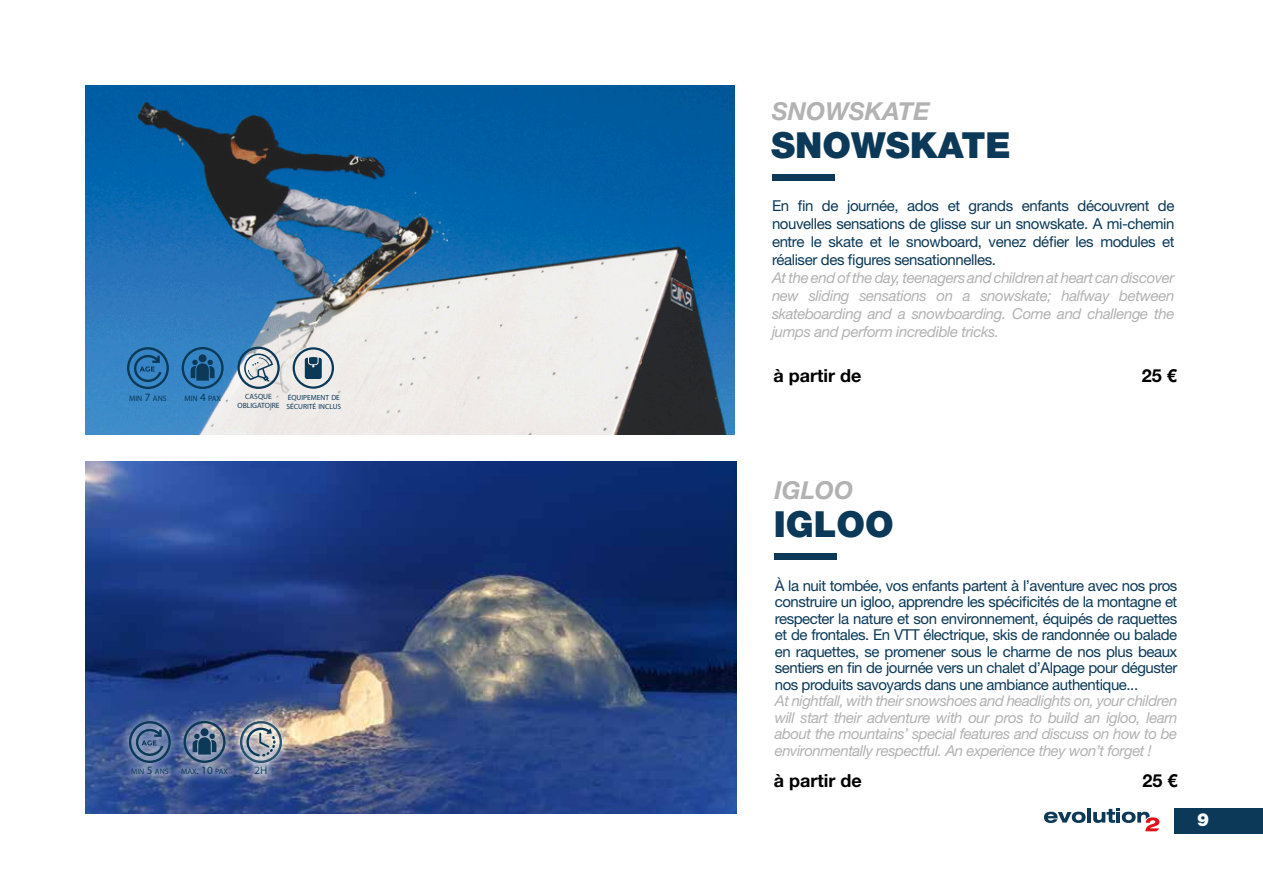
<style>
.page{position:relative;width:1263px;height:893px;background:#fff}
.page>*{position:absolute;margin:0;border:0;box-sizing:border-box;transform-origin:0 0}
.t1{font:900 36px "Helvetica Neue LT Std";color:#0b3957}
.t2{font:italic 700 24.75px "Helvetica Neue LT Std";color:#b3b2b2}
.t3{font:700 18px "Helvetica Neue LT Std";color:#000}
.t4{font:900 18px "Helvetica Neue LT Std";color:#fff}
.t5{font:15px/16.5px "Helvetica Neue LT Std";letter-spacing:-.03em;color:#0b3957;text-align:justify}
.t6{font:italic 15px/18px "Helvetica Neue LT Std";letter-spacing:-.025em;color:#b3b2b2;text-align:justify}
.t7{font:11.25px "Myriad Pro";color:#0b3957}
.t8{font:7.8px "Myriad Pro";color:#0b3957}
.t9{font:7.65px/9px "Myriad Pro";color:#0b3957;text-align:center}
.t10{font:7.5px/8.9px "Myriad Pro";color:#0b3957}
.s1{font-size:11.25px}
</style>
<div class="page">
<div style="left:1175px;top:808px;width:88px;height:26px;background:#0b3957"></div>
<hr style="left:1087px;top:808px;width:4px;height:15px;background:#0b3957">
<svg style="left:1044px;top:812px;width:41px;height:11px"></svg>
<svg style="left:1093px;top:808px;width:66px;height:23px"></svg>
<div style="left:772px;top:174px;width:62px;height:6px;background:#0b3957"></div>
<img style="left:85px;top:85px;width:650px;height:349px">
<div style="left:182px;top:347px;width:42px;height:42px;border:2px solid #0b3957;border-radius:50%"></div>
<svg style="left:191px;top:360px;width:24px;height:21px"></svg>
<div style="left:199px;top:354px;width:8px;height:8px;background:#0b3957;border-radius:50%"></div>
<div style="left:127px;top:347px;width:42px;height:42px;border:2px solid #0b3957;border-radius:50%"></div>
<svg style="left:134px;top:355px;width:27px;height:27px"></svg>
<div style="left:237px;top:347px;width:43px;height:42px;border:2px solid #0b3957;border-radius:50%"></div>
<svg style="left:243px;top:353px;width:30px;height:29px"></svg>
<div style="left:293px;top:347px;width:41px;height:42px;border:2px solid #0b3957;border-radius:50%"></div>
<svg style="left:305px;top:357px;width:17px;height:22px"></svg>
<img style="left:85px;top:461px;width:651px;height:352px">
<div style="left:775px;top:553px;width:62px;height:7px;background:#0b3957"></div>
<div style="left:119px;top:711px;width:117px;height:73px;background:#fff;opacity:.61"></div>
<div style="left:184px;top:721px;width:41px;height:42px;border:2px solid #0b3957;border-radius:50%"></div>
<svg style="left:193px;top:734px;width:23px;height:21px"></svg>
<div style="left:201px;top:728px;width:7px;height:8px;background:#0b3957;border-radius:50%"></div>
<div style="left:129px;top:721px;width:42px;height:42px;border:2px solid #0b3957;border-radius:50%"></div>
<svg style="left:135px;top:729px;width:28px;height:27px"></svg>
<div style="left:246px;top:757px;width:30px;height:27px;background:#fff;opacity:.75"></div>
<div style="left:230px;top:711px;width:62px;height:62px;background:#fff;opacity:.75"></div>
<div style="left:237px;top:718px;width:48px;height:48px;background:#fff;opacity:.75"></div>
<svg style="left:246px;top:727px;width:29px;height:29px"></svg>
<p class="t8" style="left:129px;top:393px;width:39px">MIN <span class="s1">7</span> ANS</p>
<p class="t8" style="left:184px;top:393px;width:38px">MIN <span class="s1">4</span> PAX</p>
<p class="t9" style="left:237px;top:392px;width:44px">CASQUE<br>OBLIGATOIRE</p>
<p class="t10" style="left:287px;top:393px;width:56px">ÉQUIPEMENT DE<br>SÉCURITÉ INCLUS</p>
<p class="t8" style="left:131px;top:767px;width:39px">MIN <span class="s1">5</span> ANS</p>
<p class="t8" style="left:181px;top:767px;width:48px">MAX<span class="s1">. 10</span> PAX</p>
<p class="t7" style="left:254px;top:764px;width:15px">2H</p>
<h2 class="t2" style="left:772px;top:96px;width:160px">SNOWSKATE</h2>
<h1 class="t1" style="left:771px;top:123px;width:241px">SNOWSKATE</h1>
<p class="t5" style="left:772px;top:197px;width:404px;line-height:18px">En fin de journée, ados et grands enfants découvrent de nouvelles sensations de glisse sur un snowskate. A mi-chemin entre le skate et le snowboard, venez défier les modules et réaliser des figures sensationnelles.</p>
<p class="t6" style="left:772px;top:269px;width:404px">At the end of the day, teenagers and children at heart can discover new sliding sensations on a snowskate; halfway between skateboarding and a snowboarding. Come and challenge the jumps and perform incredible tricks.</p>
<p class="t3" style="left:773px;top:365px;width:89px">à partir de</p>
<p class="t3" style="left:1142px;top:365px;width:37px">25 €</p>
<h2 class="t2" style="left:774px;top:475px;width:80px">IGLOO</h2>
<h1 class="t1" style="left:774px;top:503px;width:121px">IGLOO</h1>
<p class="t5" style="left:775px;top:577px;width:404px">À la nuit tombée, vos enfants partent à l’aventure avec nos pros construire un igloo, apprendre les spécificités de la montagne et respecter la nature et son environnement, équipés de raquettes et de frontales. En VTT électrique, skis de randonnée ou balade en raquettes, se promener sous le charme de nos plus beaux sentiers en fin de journée vers un chalet d’Alpage pour déguster nos produits savoyards dans une ambiance authentique...</p>
<p class="t6" style="left:775px;top:692px;width:404px;line-height:16.5px">At nightfall, with their snowshoes and headlights on, your children will start their adventure with our pros to build an igloo, learn about the mountains’ special features and discuss on how to be environmentally respectful. An experience they won’t forget !</p>
<p class="t3" style="left:774px;top:769px;width:89px">à partir de</p>
<p class="t3" style="left:1142px;top:769px;width:37px">25 €</p>
<p class="t4" style="left:1197px;top:809px;width:14px">9</p>
</div>
